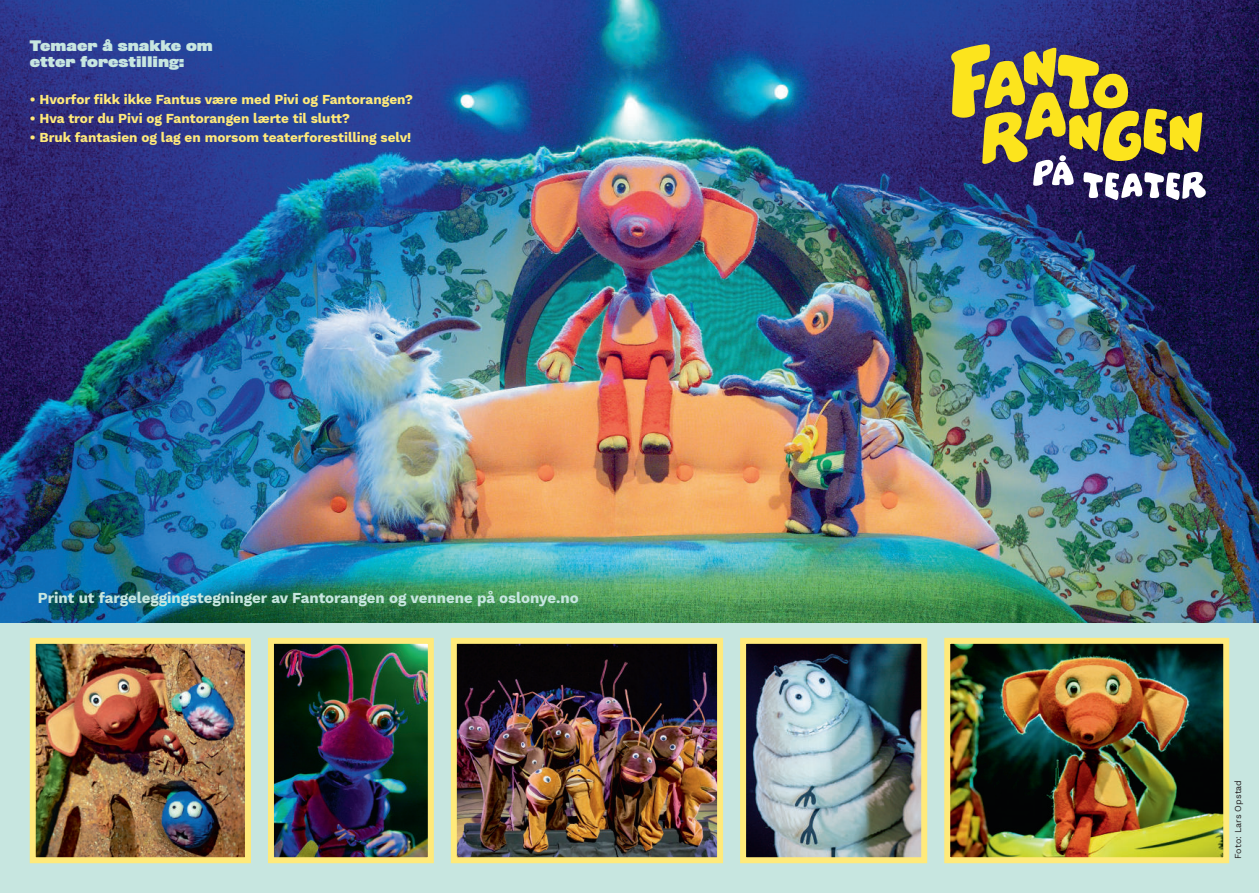
<style>
.page{position:relative;width:1259px;height:893px;background:#fff}
.page>*{position:absolute;margin:0;border:0;box-sizing:border-box;transform-origin:0 0}
.t1{font:700 15px "Work Sans";color:#c7e6e0}
.t2{font:700 13.5px/19px "Work Sans";color:#ffea7a}
.t3{font:700 13.5px/16.2px "Rhode";color:#c7e6e0}
.t4{font:9px "Work Sans";color:#231f20}
</style>
<div class="page">
<div style="left:0;top:604px;width:1259px;height:289px;background:#c7e6e0"></div>
<img style="left:0;top:0;width:1259px;height:623px">
<svg style="left:951px;top:44px;width:254px;height:156px"></svg>
<img style="left:37px;top:645px;width:207px;height:211px">
<div style="left:30px;top:638px;width:221px;height:225px;border:6px solid #ffea7a"></div>
<img style="left:951px;top:645px;width:271px;height:211px">
<div style="left:944px;top:638px;width:285px;height:225px;border:6px solid #ffea7a"></div>
<img style="left:275px;top:645px;width:152px;height:211px">
<div style="left:268px;top:638px;width:166px;height:225px;border:6px solid #ffea7a"></div>
<img style="left:458px;top:645px;width:258px;height:211px">
<div style="left:451px;top:638px;width:272px;height:225px;border:6px solid #ffea7a"></div>
<img style="left:747px;top:645px;width:173px;height:211px">
<div style="left:740px;top:638px;width:187px;height:225px;border:6px solid #ffea7a"></div>
<p class="t3" style="left:30px;top:38px;width:185px">Temaer å snakke om etter forestilling:</p>
<p class="t2" style="left:30px;top:91px;width:385px">ï Hvorfor fikk ikke Fantus være med Pivi og Fantorangen? ï Hva tror du Pivi og Fantorangen lærte til slutt?<br>ï Bruk fantasien og lag en morsom teaterforestilling selv!</p>
<p class="t1" style="left:38px;top:591px;width:542px">Print ut fargeleggingstegninger av Fantorangen og vennene på oslonye.no</p>
<p class="t4" style="left:1234px;top:858px;width:80px;rotate:-90deg">Foto: Lars Opstad</p>
</div>
